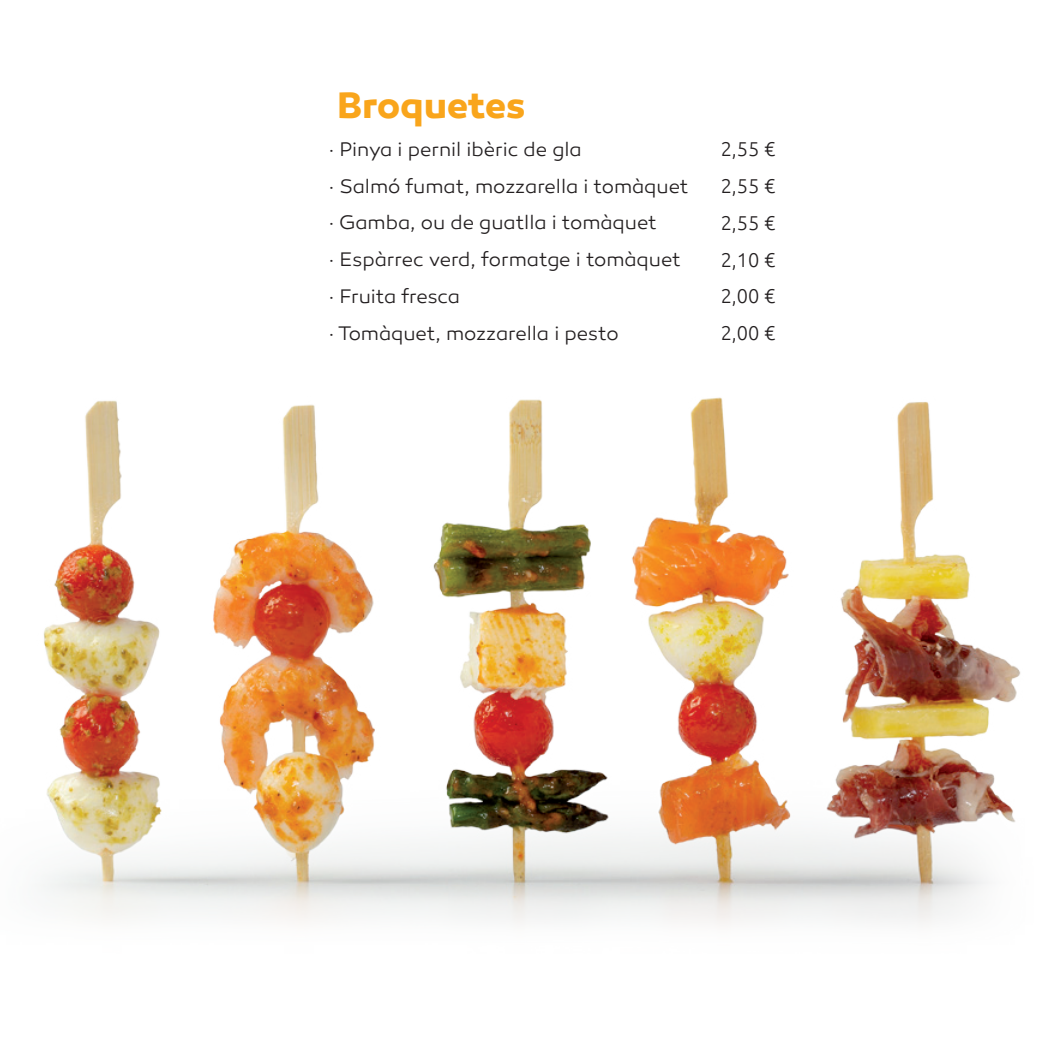
<style>
.page{position:relative;width:1063px;height:1063px;background:#fff}
.page>*{position:absolute;margin:0;border:0;box-sizing:border-box;transform-origin:0 0}
.t1{font:700 37.5px "Canaro";letter-spacing:-.005em;color:#f9a51b}
.t2{font:300 20px "Canaro";letter-spacing:-.005em;color:#231f20}
.t3{font:300 20px "Ubuntu";color:#231f20}
</style>
<div class="page">
<img style="left:42px;top:397px;width:979px;height:527px">
<h1 class="t1" style="left:337px;top:81px;width:190px">Broquetes</h1>
<p class="t2" style="left:329px;top:138px;width:254px">· Pinya i pernil ibèric de gla</p>
<p class="t3" style="left:721px;top:137px;width:56px">2,55 €</p>
<p class="t2" style="left:329px;top:174px;width:361px">· Salmó fumat, mozzarella i tomàquet</p>
<p class="t3" style="left:721px;top:174px;width:56px">2,55 €</p>
<p class="t2" style="left:329px;top:211px;width:330px">· Gamba, ou de guatlla i tomàquet</p>
<p class="t3" style="left:721px;top:211px;width:56px">2,55 €</p>
<p class="t2" style="left:329px;top:248px;width:354px">· Espàrrec verd, formatge i tomàquet</p>
<p class="t3" style="left:721px;top:248px;width:56px">2,10 €</p>
<p class="t2" style="left:329px;top:285px;width:133px">· Fruita fresca</p>
<p class="t3" style="left:721px;top:284px;width:56px">2,00 €</p>
<p class="t2" style="left:329px;top:321px;width:291px">· Tomàquet, mozzarella i pesto</p>
<p class="t3" style="left:721px;top:321px;width:56px">2,00 €</p>
</div>
